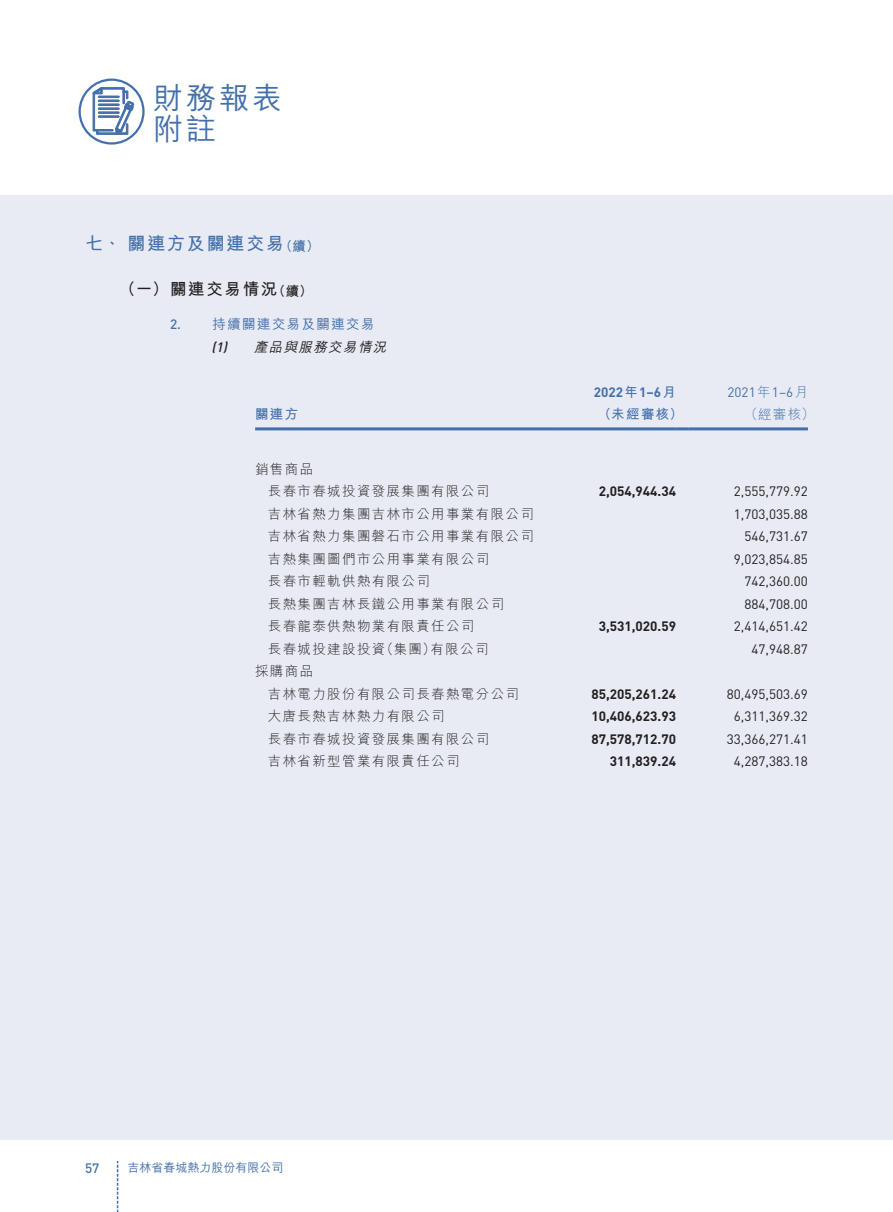
<style>
.page{position:relative;width:893px;height:1212px;background:#fff}
.page>*{position:absolute;margin:0;border:0;box-sizing:border-box;transform-origin:0 0}
.t1{font:500 30px/30px "M Hei HK";letter-spacing:.1em;color:#4470aa}
.t2{font:700 18px "M Hei HK";letter-spacing:.1em;color:#4470aa}
.t3{font:700 16.5px "M Hei HK";letter-spacing:.1em;color:#231f20}
.t4{font:300 13.5px/22.5px "M Hei HK";letter-spacing:.1em;color:#231f20}
.t5{font:13.5px "DIN Pro";color:#231f20}
.t6{font:700 13.5px "DIN Pro";color:#231f20}
.t7{font:700 13.5px "M Hei HK";letter-spacing:.1em;color:#4470aa}
.t8{font:500 13.5px "M Hei HK";letter-spacing:.1em;color:#4470aa}
.t9{font:italic 500 13.5px "M Hei HK";color:#231f20}
.t10{font:13.5px "DIN Pro";color:#4470aa}
.t11{font:700 13.5px "DIN Pro";color:#4470aa}
.t12{font:300 13.5px "M Hei HK";color:#4470aa}
.t13{font:500 13.5px "DIN Pro";color:#4470aa}
.t14{font:700 13.5px "M Hei HK";color:#231f20}
.t15{font:italic 500 13.5px "DIN Pro";color:#231f20}
.t16{font:500 12px "M Hei HK";color:#4470aa}
.s1{font-family:"M Hei HK"}
.s2{font-family:"M Hei HK";font-weight:300}
</style>
<div class="page">
<div style="left:0;top:196px;width:892px;height:944px;background:#e8ebf4"></div>
<svg style="left:117px;top:1161px;width:1px;height:51px"></svg>
<svg style="left:93px;top:87px;width:41px;height:52px"></svg>
<div style="left:79px;top:79px;width:66px;height:66px;border:2px solid #4470aa;border-radius:50%"></div>
<hr style="left:255px;top:427px;width:302px;height:3px;background:#4470aa">
<hr style="left:557px;top:427px;width:119px;height:3px;background:#4470aa">
<svg style="left:676px;top:427px;width:13px;height:3px"></svg>
<hr style="left:689px;top:427px;width:119px;height:3px;background:#4470aa">
<h1 class="t1" style="left:153px;top:81px;width:130px">財務報表附註</h1>
<h2 class="t2" style="left:85px;top:230px;width:201px">七、關連方及關連交易</h2>
<p class="t14" style="left:272px;top:281px;width:42px">（續(</p>
<p class="t7" style="left:279px;top:236px;width:42px">（續(</p>
<p class="t3" style="left:119px;top:277px;width:160px">（一）關連交易情況</p>
<p class="t8" style="left:213px;top:314px;width:163px">持續關連交易及關連交易</p>
<p class="t13" style="left:170px;top:315px;width:12px">2.</p>
<p class="t15" style="left:211px;top:338px;width:17px">1(</p>
<p class="t15" style="left:223px;top:338px;width:9px">)</p>
<p class="t9" style="left:254px;top:337px;width:137px">產品與服務交易情況</p>
<p class="t7" style="left:255px;top:404px;width:45px">關連方</p>
<p class="t4" style="left:255px;top:457px;width:60px">銷售商品</p>
<p class="t4" style="left:268px;top:480px;width:223px">長春市春城投資發展集團有限公司</p>
<p class="t4" style="left:268px;top:502px;width:267px">吉林省熱力集團吉林市公用事業有限公司</p>
<p class="t4" style="left:268px;top:525px;width:267px">吉林省熱力集團磐石市公用事業有限公司</p>
<p class="t4" style="left:268px;top:547px;width:223px">吉熱集團圖們市公用事業有限公司</p>
<p class="t4" style="left:268px;top:570px;width:163px">長春市輕軌供熱有限公司</p>
<p class="t4" style="left:268px;top:592px;width:238px">長熱集團吉林長鐵公用事業有限公司</p>
<p class="t4" style="left:268px;top:615px;width:208px">長春龍泰供熱物業有限責任公司</p>
<p class="t4" style="left:380px;top:637px;width:57px">（集團）</p>
<p class="t4" style="left:255px;top:637px;width:132px;text-indent:13px">長春城投建設投資採購商品</p>
<p class="t4" style="left:431px;top:637px;width:60px">有限公司</p>
<p class="t4" style="left:268px;top:682px;width:253px">吉林電力股份有限公司長春熱電分公司</p>
<p class="t4" style="left:268px;top:705px;width:178px">大唐長熱吉林熱力有限公司</p>
<p class="t4" style="left:268px;top:727px;width:223px">長春市春城投資發展集團有限公司</p>
<p class="t4" style="left:268px;top:750px;width:193px">吉林省新型管業有限責任公司</p>
<p class="t11" style="left:594px;top:383px;width:84px">2022<span class="s1">年</span> 6–1 <span class="s1">月</span></p>
<p class="t10" style="left:727px;top:383px;width:82px">2021<span class="s2">年</span> 6–1 <span class="s2">月</span></p>
<p class="t7" style="left:598px;top:404px;width:87px">（未經審核）</p>
<p class="t12" style="left:744px;top:407px;width:72px">（經審核(</p>
<p class="t6" style="left:599px;top:482px;width:79px">2,054,944.34</p>
<p class="t5" style="left:734px;top:482px;width:76px">2,555,779.92</p>
<p class="t5" style="left:734px;top:505px;width:76px">1,703,035.88</p>
<p class="t5" style="left:744px;top:527px;width:65px">546,731.67</p>
<p class="t5" style="left:734px;top:550px;width:76px">9,023,854.85</p>
<p class="t5" style="left:744px;top:572px;width:65px">742,360.00</p>
<p class="t5" style="left:744px;top:595px;width:65px">884,708.00</p>
<p class="t6" style="left:599px;top:617px;width:79px">3,531,020.59</p>
<p class="t5" style="left:734px;top:617px;width:76px">2,414,651.42</p>
<p class="t5" style="left:751px;top:640px;width:58px">47,948.87</p>
<p class="t6" style="left:591px;top:685px;width:86px">85,205,261.24</p>
<p class="t5" style="left:727px;top:685px;width:83px">80,495,503.69</p>
<p class="t6" style="left:591px;top:707px;width:86px">10,406,623.93</p>
<p class="t5" style="left:734px;top:707px;width:76px">6,311,369.32</p>
<p class="t6" style="left:591px;top:730px;width:86px">87,578,712.70</p>
<p class="t5" style="left:727px;top:730px;width:83px">33,366,271.41</p>
<p class="t6" style="left:610px;top:752px;width:68px">311,839.24</p>
<p class="t5" style="left:734px;top:752px;width:76px">4,287,383.18</p>
<p class="t13" style="left:85px;top:1158px;width:16px">57</p>
<p class="t16" style="left:128px;top:1158px;width:157px">吉林省春城熱力股份有限公司</p>
</div>
